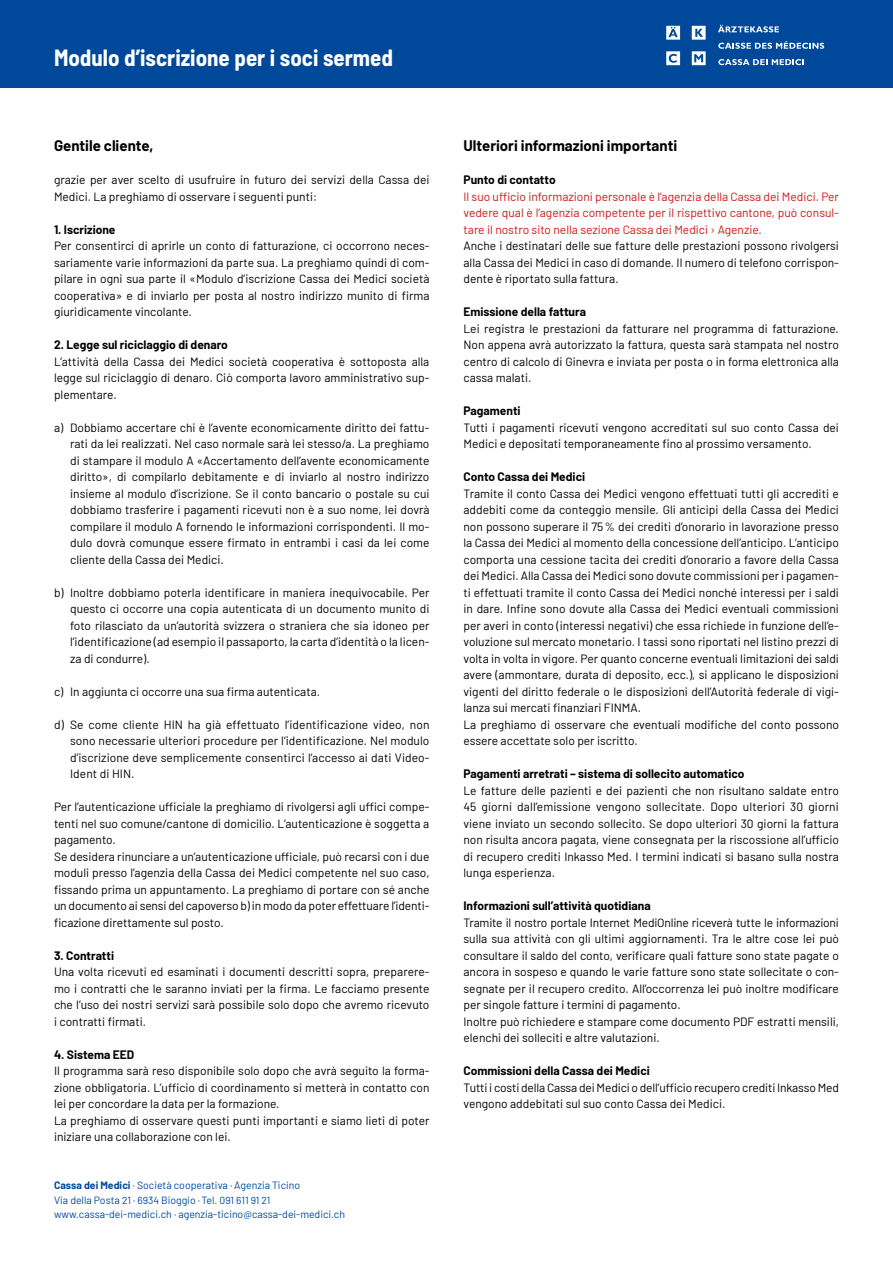
<style>
.page{position:relative;width:893px;height:1263px;background:#fff}
.page>*{position:absolute;margin:0;border:0;box-sizing:border-box;transform-origin:0 0}
.t1{font:700 semi-condensed 22.95px "Barlow";color:#fff}
.t2{font:700 15px "Barlow";color:#000}
.t3{font:12px/16.5px "Barlow";color:#000;text-align:justify}
.t4{font:700 12px "Barlow";color:#000}
.t5{font:12px/16.5px "Barlow";color:#cd1719;text-align:justify}
.t6{font:10.5px/14.7px "Barlow";color:#00489a}
.s1{font-weight:700}
.s2{font-size:10.2px}
</style>
<div class="page">
<div style="left:0;top:0;width:893px;height:87px;background:#00489a"></div>
<svg style="left:718px;top:25px;width:61px;height:7px"></svg>
<svg style="left:718px;top:41px;width:106px;height:8px"></svg>
<svg style="left:718px;top:59px;width:86px;height:6px"></svg>
<svg style="left:692px;top:26px;width:14px;height:14px"></svg>
<svg style="left:666px;top:26px;width:14px;height:14px"></svg>
<svg style="left:666px;top:51px;width:14px;height:14px"></svg>
<svg style="left:692px;top:51px;width:14px;height:14px"></svg>
<h1 class="t1" style="left:54px;top:41px;width:340px">Modulo d’iscrizione per i soci sermed</h1>
<p class="t2" style="left:54px;top:135px;width:101px">Gentile cliente,</p>
<p class="t3" style="left:54px;top:171px;width:377px">grazie per aver scelto di usufruire in futuro dei servizi della Cassa dei<br>Medici. La preghiamo di osservare i seguenti punti:</p>
<p class="t4" style="left:54px;top:220px;width:63px">1. Iscrizione</p>
<p class="t3" style="left:54px;top:237px;width:377px">Per consentirci di aprirle un conto di fatturazione, ci occorrono neces&shy;sariamente varie informazioni da parte sua. La preghiamo quindi di com&shy;pilare in ogni sua parte il «Modulo d’iscrizione Cassa dei Medici società cooperativa» e di inviarlo per posta al nostro indirizzo munito di firma giuridicamente vincolante.</p>
<p class="t4" style="left:54px;top:336px;width:175px">2. Legge sul riciclaggio di denaro</p>
<p class="t3" style="left:54px;top:352px;width:377px">L’attività della Cassa dei Medici società cooperativa è sottoposta alla legge sul riciclaggio di denaro. Ciò comporta lavoro amministrativo sup&shy;plementare.</p>
<p class="t3" style="left:70px;top:418px;width:361px;text-indent:-16px">a) Dobbiamo accertare chi è l’avente economicamente diritto dei fattu&shy;rati da lei realizzati. Nel caso normale sarà lei stesso/a. La preghiamo di stampare il modulo A «Accertamento dell’avente economicamente diritto», di compilarlo debitamente e di inviarlo al nostro indirizzo insieme al modulo d’iscrizione. Se il conto bancario o postale su cui dobbiamo trasferire i pagamenti ricevuti non è a suo nome, lei dovrà compilare il modulo A fornendo le informazioni corrispondenti. Il mo&shy;dulo dovrà comunque essere firmato in entrambi i casi da lei come cliente della Cassa dei Medici.</p>
<p class="t3" style="left:70px;top:583px;width:361px;text-indent:-16px">b) Inoltre dobbiamo poterla identificare in maniera inequivocabile. Per questo ci occorre una copia autenticata di un documento munito di foto rilasciato da un’autorità svizzera o straniera che sia idoneo per l’identificazione (ad esempio il passaporto, la carta d’identità o la licen&shy;za di condurre).</p>
<p class="t3" style="left:54px;top:682px;width:268px">c) In aggiunta ci occorre una sua firma autenticata.</p>
<p class="t3" style="left:70px;top:715px;width:361px;text-indent:-16px">d) Se come cliente HIN ha già effettuato l’identificazione video, non sono necessarie ulteriori procedure per l’identificazione. Nel modulo d’iscrizione deve semplicemente consentirci l’accesso ai dati Video-Ident di HIN.</p>
<p class="t3" style="left:54px;top:798px;width:377px;text-align:left">Per l’autenticazione ufficiale la preghiamo di rivolgersi agli uffici compe&shy;tenti nel suo comune/cantone di domicilio. L’autenticazione è soggetta a pagamento.<br>Se desidera rinunciare a un’autenticazione ufficiale, può recarsi con i due moduli presso l’agenzia della Cassa dei Medici competente nel suo caso, fissando prima un appuntamento. La preghiamo di portare con sé anche un documento ai sensi del capoverso b) in modo da poter effettuare l’identi&shy;ficazione direttamente sul posto.</p>
<p class="t4" style="left:54px;top:946px;width:62px">3. Contratti</p>
<p class="t3" style="left:54px;top:963px;width:377px">Una volta ricevuti ed esaminati i documenti descritti sopra, preparere&shy;mo i contratti che le saranno inviati per la firma. Le facciamo presente che l’uso dei nostri servizi sarà possibile solo dopo che avremo ricevuto i contratti firmati.</p>
<p class="t4" style="left:54px;top:1045px;width:82px">4. Sistema EED</p>
<p class="t3" style="left:54px;top:1062px;width:377px;text-align:left">Il programma sarà reso disponibile solo dopo che avrà seguito la forma&shy;zione obbligatoria. L’ufficio di coordinamento si metterà in contatto con lei per concordare la data per la formazione.<br>La preghiamo di osservare questi punti importanti e siamo lieti di poter iniziare una collaborazione con lei.</p>
<p class="t6" style="left:54px;top:1177px;width:292px"><span class="s1">Cassa dei Medici</span> · Società cooperativa · Agenzia Ticino<br>Via della Posta <span class="s2">21</span> · <span class="s2">6934</span> Bioggio · Tel. <span class="s2">091 611 91 21 </span>www.cassa-dei-medici.ch · agenzia-ticino@cassa-dei-medici.ch</p>
<p class="t2" style="left:463px;top:135px;width:215px">Ulteriori informazioni importanti</p>
<p class="t4" style="left:463px;top:171px;width:94px">Punto di contatto</p>
<p class="t5" style="left:463px;top:187px;width:377px">Il suo ufficio informazioni personale è l’agenzia della Cassa dei Medici. Per vedere qual è l’agenzia competente per il rispettivo cantone, può consul&shy;tare il nostro sito nella sezione Cassa dei Medici › Agenzie.</p>
<p class="t3" style="left:463px;top:237px;width:377px">Anche i destinatari delle sue fatture delle prestazioni possono rivolgersi alla Cassa dei Medici in caso di domande. Il numero di telefono corrispon&shy;dente è riportato sulla fattura.</p>
<p class="t4" style="left:463px;top:303px;width:124px">Emissione della fattura</p>
<p class="t3" style="left:463px;top:319px;width:377px">Lei registra le prestazioni da fatturare nel programma di fatturazione.<br>Non appena avrà autorizzato la fattura, questa sarà stampata nel nostro centro di calcolo di Ginevra e inviata per posta o in forma elettronica alla cassa malati.</p>
<p class="t4" style="left:463px;top:402px;width:59px">Pagamenti</p>
<p class="t3" style="left:463px;top:418px;width:377px">Tutti i pagamenti ricevuti vengono accreditati sul suo conto Cassa dei<br>Medici e depositati temporaneamente fino al prossimo versamento.</p>
<p class="t4" style="left:463px;top:468px;width:123px">Conto Cassa dei Medici</p>
<p class="t3" style="left:463px;top:484px;width:377px;text-align:left">Tramite il conto Cassa dei Medici vengono effettuati tutti gli accrediti e addebiti come da conteggio mensile. Gli anticipi della Cassa dei Medici non possono superare il 75 % dei crediti d’onorario in lavorazione presso la Cassa dei Medici al momento della concessione dell’anticipo. L’anticipo comporta una cessione tacita dei crediti d’onorario a favore della Cassa dei Medici. Alla Cassa dei Medici sono dovute commissioni per i pagamen&shy;ti effettuati tramite il conto Cassa dei Medici nonché interessi per i saldi in dare. Infine sono dovute alla Cassa dei Medici eventuali commissioni per averi in conto (interessi negativi) che essa richiede in funzione dell’e&shy;voluzione sul mercato monetario. I tassi sono riportati nel listino prezzi di volta in volta in vigore. Per quanto concerne eventuali limitazioni dei saldi avere (ammontare, durata di deposito, ecc.), si applicano le disposizioni vigenti del diritto federale o le disposizioni dell’Autorità federale di vigi&shy;lanza sui mercati finanziari FINMA.<br>La preghiamo di osservare che eventuali modifiche del conto possono essere accettate solo per iscritto.</p>
<p class="t4" style="left:463px;top:765px;width:282px">Pagamenti arretrati – sistema di sollecito automatico</p>
<p class="t3" style="left:463px;top:781px;width:377px">Le fatture delle pazienti e dei pazienti che non risultano saldate entro 45 giorni dall’emissione vengono sollecitate. Dopo ulteriori 30 giorni viene inviato un secondo sollecito. Se dopo ulteriori 30 giorni la fattura non risulta ancora pagata, viene consegnata per la riscossione all’ufficio di recupero crediti Inkasso Med. I termini indicati si basano sulla nostra lunga esperienza.</p>
<p class="t4" style="left:463px;top:897px;width:189px">Informazioni sull’attività quotidiana</p>
<p class="t3" style="left:463px;top:913px;width:377px;text-align:left">Tramite il nostro portale Internet MediOnline riceverà tutte le informazioni sulla sua attività con gli ultimi aggiornamenti. Tra le altre cose lei può consultare il saldo del conto, verificare quali fatture sono state pagate o ancora in sospeso e quando le varie fatture sono state sollecitate o con&shy;segnate per il recupero credito. All’occorrenza lei può inoltre modificare per singole fatture i termini di pagamento.<br>Inoltre può richiedere e stampare come documento PDF estratti mensili, elenchi dei solleciti e altre valutazioni.</p>
<p class="t4" style="left:463px;top:1062px;width:188px">Commissioni della Cassa dei Medici</p>
<p class="t3" style="left:463px;top:1078px;width:377px">Tutti i costi della Cassa dei Medici o dell’ufficio recupero crediti Inkasso Med vengono addebitati sul suo conto Cassa dei Medici.</p>
</div>
